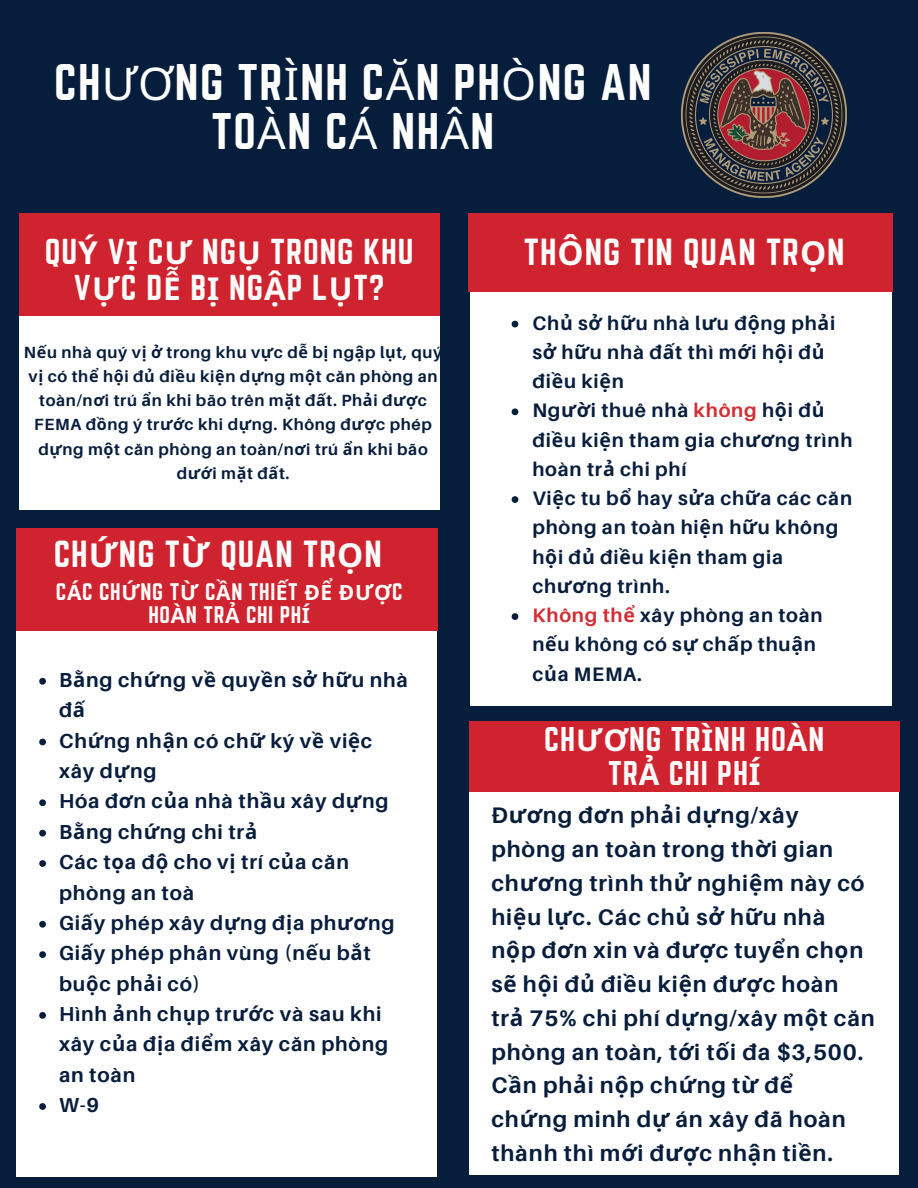
<style>
.page{position:relative;width:918px;height:1188px;background:#071d3c}
.page>*{position:absolute;margin:0;border:0;box-sizing:border-box;transform-origin:0 0}
.t1{font:45px/48.3px "Norwester";letter-spacing:.03em;color:#fdfdfb;text-align:center}
.t2{font:33px "Norwester";letter-spacing:.03em;color:#fdfdfb}
.t3{font:31.5px/36px "Norwester";letter-spacing:.03em;color:#fdfdfb;text-align:center}
.t4{font:30px/33.8px "Norwester";letter-spacing:.03em;color:#fdfdfb;text-align:center}
.t5{font:700 24px "Aileron";letter-spacing:.04em;color:#071d3c}
.t6{font:700 22.5px/33.8px "Aileron";letter-spacing:.04em;color:#071d3c}
.t7{font:21px/23.7px "Norwester";letter-spacing:.03em;color:#fdfdfb;text-align:center}
.t8{font:700 20.25px/30.3px "Aileron";letter-spacing:.04em;color:#071d3c}
.t9{font:700 19.5px/29.2px "Aileron";letter-spacing:.04em;color:#071d3c}
.t10{font:700 16.2px/24.3px "Aileron";letter-spacing:.04em;color:#071d3c;text-align:center}
.s1{font-family:"Noto Sans"}
.s2{font-family:"Noto Sans";font-weight:700}
.s3{color:#d22e34}
.s4{font-family:"Noto Sans";color:#d22e34}
</style>
<div class="page">
<div style="left:19px;top:315px;width:421px;height:195px;background:#fff"></div>
<div style="left:19px;top:213px;width:421px;height:103px;background:#cf232f"></div>
<img style="left:682px;top:32px;width:165px;height:165px">
<div style="left:16px;top:607px;width:421px;height:570px;background:#fff"></div>
<div style="left:16px;top:528px;width:422px;height:102px;background:#cf232f"></div>
<div style="left:469px;top:213px;width:424px;height:79px;background:#cf232f"></div>
<div style="left:471px;top:292px;width:421px;height:414px;background:#fff"></div>
<svg style="left:512px;top:321px;width:6px;height:6px"></svg>
<svg style="left:512px;top:408px;width:6px;height:7px"></svg>
<svg style="left:512px;top:496px;width:6px;height:7px"></svg>
<svg style="left:512px;top:613px;width:6px;height:7px"></svg>
<svg style="left:39px;top:678px;width:7px;height:7px"></svg>
<svg style="left:39px;top:739px;width:7px;height:6px"></svg>
<svg style="left:39px;top:799px;width:7px;height:7px"></svg>
<svg style="left:39px;top:830px;width:7px;height:7px"></svg>
<svg style="left:39px;top:860px;width:7px;height:7px"></svg>
<svg style="left:39px;top:921px;width:7px;height:7px"></svg>
<svg style="left:39px;top:951px;width:7px;height:7px"></svg>
<svg style="left:39px;top:1012px;width:7px;height:7px"></svg>
<svg style="left:39px;top:1103px;width:7px;height:7px"></svg>
<div style="left:469px;top:765px;width:430px;height:410px;background:#fff"></div>
<div style="left:469px;top:721px;width:431px;height:71px;background:#cf232f"></div>
<h1 class="t1" style="left:54px;top:58px;width:599px">CH<span class="s1">ƯƠ</span>NG TR<span class="s1">Ì</span>NH C<span class="s1">Ă</span>N PH<span class="s1">Ò</span>NG AN<br>TO<span class="s1">À</span>N C<span class="s1">Á</span> NH<span class="s1">Â</span>N</h1>
<h3 class="t3" style="left:45px;top:233px;width:370px">QU<span class="s2">Ý</span> V<span class="s2">Ị</span> C<span class="s2">Ư</span> NG<span class="s2">Ụ</span> TRONG KHU<br>V<span class="s2">Ự</span>C D<span class="s2">Ễ</span> B<span class="s2">Ị</span> NG<span class="s2">Ậ</span>P L<span class="s2">Ụ</span>T?</h3>
<h2 class="t2" style="left:524px;top:232px;width:322px">TH<span class="s2">Ô</span>NG TIN QUAN TR<span class="s2">Ọ</span>N</h2>
<p class="t9" style="left:532px;top:308px;width:322px">Ch<span class="s1">ủ</span> s<span class="s1">ở</span> h<span class="s1">ữ</span>u nhà l<span class="s1">ư</span>u đ<span class="s1">ộ</span>ng ph<span class="s1">ả</span>i s<span class="s1">ở</span> h<span class="s1">ữ</span>u nhà đ<span class="s1">ấ</span>t thì m<span class="s1">ớ</span>i h<span class="s1">ộ</span>i đ<span class="s1">ủ </span>đi<span class="s1">ề</span>u ki<span class="s1">ệ</span>n<br>Ng<span class="s1">ườ</span>i thuê nhà <span class="s3">không</span> h<span class="s1">ộ</span>i đ<span class="s1">ủ </span>đi<span class="s1">ề</span>u ki<span class="s1">ệ</span>n tham gia ch<span class="s1">ươ</span>ng trình hoàn tr<span class="s1">ả</span> chi phí<br>Vi<span class="s1">ệ</span>c tu b<span class="s1">ổ</span> hay s<span class="s1">ử</span>a ch<span class="s1">ữ</span>a các căn phòng an toàn hi<span class="s1">ệ</span>n h<span class="s1">ữ</span>u không h<span class="s1">ộ</span>i đ<span class="s1">ủ</span> đi<span class="s1">ề</span>u ki<span class="s1">ệ</span>n tham gia ch<span class="s1">ươ</span>ng trình.<br><span class="s3">Không th</span><span class="s4">ể</span> xây phòng an toàn n<span class="s1">ế</span>u không có s<span class="s1">ự</span> ch<span class="s1">ấ</span>p thu<span class="s1">ậ</span>n</p>
<p class="t8" style="left:59px;top:664px;width:351px">B<span class="s1">ằ</span>ng ch<span class="s1">ứ</span>ng v<span class="s1">ề</span> quy<span class="s1">ề</span>n s<span class="s1">ở</span> h<span class="s1">ữ</span>u nhà</p>
<p class="t9" style="left:532px;top:659px;width:111px">c<span class="s1">ủ</span>a MEMA.</p>
<p class="t8" style="left:59px;top:695px;width:337px">đ<span class="s1">ấ<br></span>Ch<span class="s1">ứ</span>ng nh<span class="s1">ậ</span>n có ch<span class="s1">ữ</span> ký v<span class="s1">ề</span> vi<span class="s1">ệ</span>c xây d<span class="s1">ự</span>ng<br>Hóa đ<span class="s1">ơ</span>n c<span class="s1">ủ</span>a nhà th<span class="s1">ầ</span>u xây d<span class="s1">ự</span>ng<br>B<span class="s1">ằ</span>ng ch<span class="s1">ứ</span>ng chi tr<span class="s1">ả<br></span>Các t<span class="s1">ọ</span>a đ<span class="s1">ộ</span> cho v<span class="s1">ị</span> trí c<span class="s1">ủ</span>a căn phòng an toà<br>Gi<span class="s1">ấ</span>y phép xây d<span class="s1">ự</span>ng đ<span class="s1">ị</span>a ph<span class="s1">ươ</span>ng<br>Gi<span class="s1">ấ</span>y phép phân vùng (n<span class="s1">ế</span>u b<span class="s1">ắ</span>t bu<span class="s1">ộ</span>c ph<span class="s1">ả</span>i có)<br>Hình <span class="s1">ả</span>nh ch<span class="s1">ụ</span>p tr<span class="s1">ướ</span>c và sau khi xây c<span class="s1">ủ</span>a đ<span class="s1">ị</span>a đi<span class="s1">ể</span>m xây căn phòng an toàn<br>W-9</p>
<p class="t10" style="left:24px;top:339px;width:420px">N<span class="s1">ế</span>u nhà quý v<span class="s1">ị ở</span> trong khu v<span class="s1">ự</span>c d<span class="s1">ễ</span> b<span class="s1">ị</span> ng<span class="s1">ậ</span>p l<span class="s1">ụ</span>t, quý v<span class="s1">ị</span> có th<span class="s1">ể</span> h<span class="s1">ộ</span>i đ<span class="s1">ủ</span> đi<span class="s1">ề</span>u ki<span class="s1">ệ</span>n d<span class="s1">ự</span>ng m<span class="s1">ộ</span>t căn phòng an toàn/n<span class="s1">ơ</span>i trú <span class="s1">ẩ</span>n khi bão trên m<span class="s1">ặ</span>t đ<span class="s1">ấ</span>t. Ph<span class="s1">ả</span>i đ<span class="s1">ượ</span>c FEMA đ<span class="s1">ồ</span>ng ý tr<span class="s1">ướ</span>c khi d<span class="s1">ự</span>ng. Không đ<span class="s1">ượ</span>c phép d<span class="s1">ự</span>ng m<span class="s1">ộ</span>t căn phòng an toàn/n<span class="s1">ơ</span>i trú <span class="s1">ẩ</span>n khi bão d<span class="s1">ướ</span>i m<span class="s1">ặ</span>t đ<span class="s1">ấ</span>t.</p>
<h2 class="t2" style="left:54px;top:534px;width:330px">CH<span class="s2">Ứ</span>NG T<span class="s2">Ừ</span> QUAN TR<span class="s2">Ọ</span>N</h2>
<p class="t5" style="left:503px;top:555px;width:122px">RECEIPTS</p>
<p class="t7" style="left:56px;top:580px;width:348px">C<span class="s2">Á</span>C CH<span class="s2">Ứ</span>NG T<span class="s2">Ừ</span> C<span class="s2">Ầ</span>N THI<span class="s2">Ế</span>T <span class="s2">ĐỂ ĐƯỢ</span>C<br>HO<span class="s2">À</span>N TR<span class="s2">Ả</span> CHI PH<span class="s2">Í</span></p>
<h3 class="t4" style="left:544px;top:722px;width:282px">CH<span class="s2">ƯƠ</span>NG TR<span class="s2">Ì</span>NH HO<span class="s2">À</span>N<br>TR<span class="s2">Ả</span> CHI PH<span class="s2">Í</span></h3>
<p class="t6" style="left:491px;top:798px;width:385px">Đ<span class="s1">ươ</span>ng đ<span class="s1">ơ</span>n ph<span class="s1">ả</span>i d<span class="s1">ự</span>ng/xây phòng an toàn trong th<span class="s1">ờ</span>i gian ch<span class="s1">ươ</span>ng trình th<span class="s1">ử</span> nghi<span class="s1">ệ</span>m này có hi<span class="s1">ệ</span>u l<span class="s1">ự</span>c. Các ch<span class="s1">ủ</span> s<span class="s1">ở</span> h<span class="s1">ữ</span>u nhà n<span class="s1">ộ</span>p đ<span class="s1">ơ</span>n xin và đ<span class="s1">ượ</span>c tuy<span class="s1">ể</span>n ch<span class="s1">ọ</span>n s<span class="s1">ẽ</span> h<span class="s1">ộ</span>i đ<span class="s1">ủ</span> đi<span class="s1">ề</span>u ki<span class="s1">ệ</span>n đ<span class="s1">ượ</span>c hoàn tr<span class="s1">ả</span> 75% chi phí d<span class="s1">ự</span>ng/xây m<span class="s1">ộ</span>t căn phòng an toàn, t<span class="s1">ớ</span>i t<span class="s1">ố</span>i đa $3,500.<br>C<span class="s1">ầ</span>n ph<span class="s1">ả</span>i n<span class="s1">ộ</span>p ch<span class="s1">ứ</span>ng t<span class="s1">ừ</span> đ<span class="s1">ể<br></span>ch<span class="s1">ứ</span>ng minh d<span class="s1">ự</span> án xây đã hoàn thành thì m<span class="s1">ớ</span>i đ<span class="s1">ượ</span>c nh<span class="s1">ậ</span>n ti<span class="s1">ề</span>n.</p>
</div>
